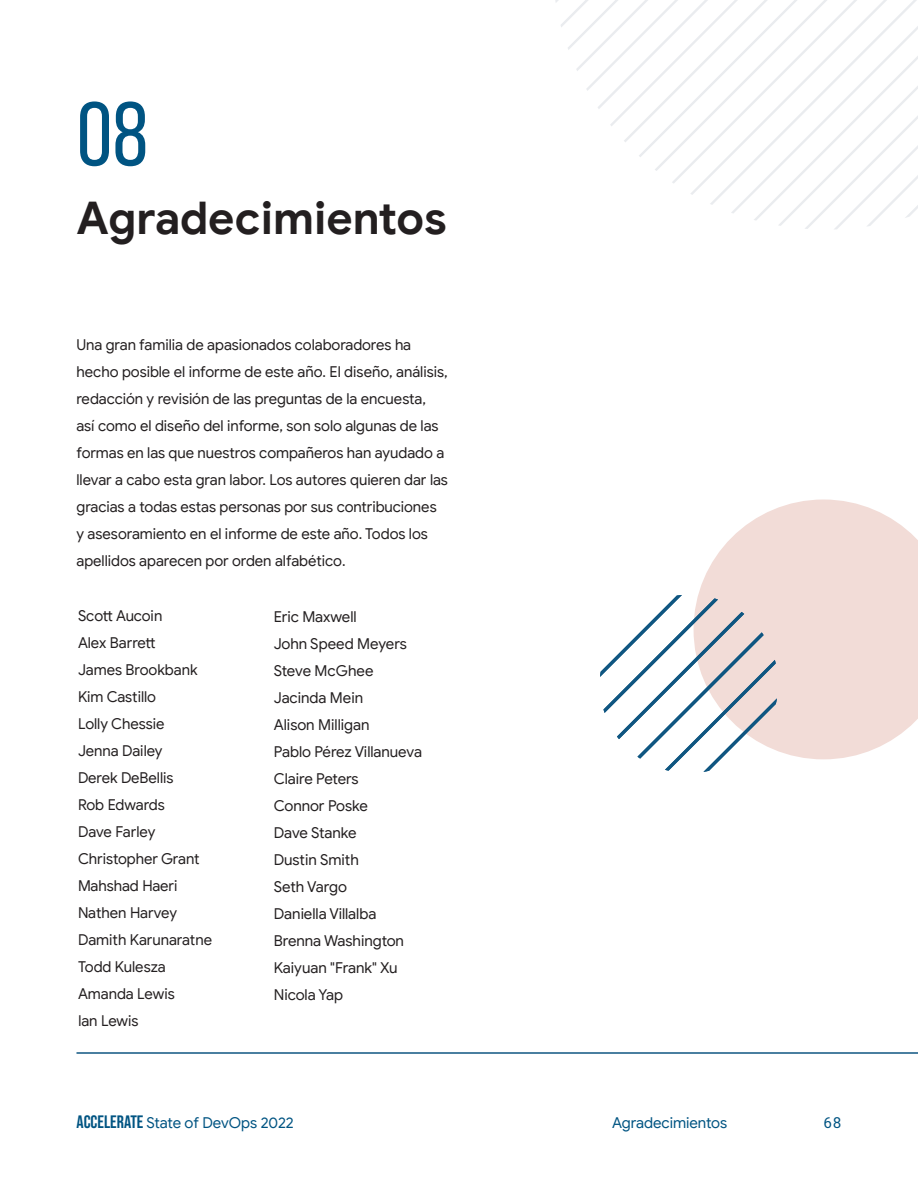
<style>
.page{position:relative;width:918px;height:1188px;background:#fff}
.page>*{position:absolute;margin:0;border:0;box-sizing:border-box;transform-origin:0 0}
.t1{font:90px "Bebas Neue Pro";color:#005482}
.t2{font:700 45px "Google Sans";letter-spacing:-.005em;color:#231f20}
.t3{font:15px/27px "Google Sans";letter-spacing:-.005em;color:#231f20}
.t4{font:15px "Google Sans";letter-spacing:-.005em;color:#005482}
.t5{font:15px "Roboto Mono";color:#005482}
.s1{font-family:"Bebas Neue";font-size:18px}
</style>
<div class="page">
<svg style="left:555px;top:0;width:363px;height:229px"></svg>
<hr style="left:76px;top:1052px;width:842px;height:2px;background:#0f5681">
<svg style="left:698px;top:500px;width:220px;height:259px;background:#f3e0dc"></svg>
<svg style="left:600px;top:595px;width:177px;height:177px"></svg>
<p class="t1" style="left:76px;top:83px;width:73px">08</p>
<p class="t2" style="left:76px;top:191px;width:372px">Agradecimientos</p>
<p class="t3" style="left:76px;top:331px;width:373px">Una gran familia de apasionados colaboradores ha hecho posible el informe de este año. El diseño, análisis, redacción y revisión de las preguntas de la encuesta, así como el diseño del informe, son solo algunas de las formas en las que nuestros compañeros han ayudado a llevar a cabo esta gran labor. Los autores quieren dar las gracias a todas estas personas por sus contribuciones y asesoramiento en el informe de este año. Todos los apellidos aparecen por orden alfabético.</p>
<p class="t3" style="left:78px;top:603px;width:86px">Scott Aucoin</p>
<p class="t3" style="left:78px;top:630px;width:79px">Alex Barrett</p>
<p class="t3" style="left:78px;top:657px;width:121px">James Brookbank</p>
<p class="t3" style="left:78px;top:684px;width:80px">Kim Castillo</p>
<p class="t3" style="left:78px;top:711px;width:88px">Lolly Chessie</p>
<p class="t3" style="left:78px;top:738px;width:86px">Jenna Dailey</p>
<p class="t3" style="left:78px;top:765px;width:97px">Derek DeBellis</p>
<p class="t3" style="left:78px;top:792px;width:88px">Rob Edwards</p>
<p class="t3" style="left:78px;top:819px;width:79px">Dave Farley</p>
<p class="t3" style="left:78px;top:846px;width:123px">Christopher Grant</p>
<p class="t3" style="left:78px;top:873px;width:101px">Mahshad Haeri</p>
<p class="t3" style="left:78px;top:900px;width:101px">Nathen Harvey</p>
<p class="t3" style="left:78px;top:927px;width:136px">Damith Karunaratne</p>
<p class="t3" style="left:78px;top:954px;width:89px">Todd Kulesza</p>
<p class="t3" style="left:78px;top:981px;width:98px">Amanda Lewis</p>
<p class="t3" style="left:78px;top:1008px;width:62px">Ian Lewis</p>
<p class="t3" style="left:274px;top:603px;width:84px">Eric Maxwell</p>
<p class="t3" style="left:274px;top:630px;width:135px">John Speed Meyers</p>
<p class="t3" style="left:274px;top:657px;width:101px">Steve McGhee</p>
<p class="t3" style="left:274px;top:684px;width:91px">Jacinda Mein</p>
<p class="t3" style="left:274px;top:711px;width:97px">Alison Milligan</p>
<p class="t3" style="left:274px;top:738px;width:150px">Pablo Pérez Villanueva</p>
<p class="t3" style="left:274px;top:765px;width:86px">Claire Peters</p>
<p class="t3" style="left:274px;top:792px;width:96px">Connor Poske</p>
<p class="t3" style="left:274px;top:819px;width:84px">Dave Stanke</p>
<p class="t3" style="left:274px;top:846px;width:87px">Dustin Smith</p>
<p class="t3" style="left:274px;top:873px;width:75px">Seth Vargo</p>
<p class="t3" style="left:274px;top:900px;width:104px">Daniella Villalba</p>
<p class="t3" style="left:274px;top:927px;width:132px">Brenna Washington</p>
<p class="t3" style="left:274px;top:954px;width:125px">Kaiyuan "Frank" Xu</p>
<p class="t3" style="left:274px;top:981px;width:71px">Nicola Yap</p>
<p class="t4" style="left:76px;top:1113px;width:219px"><span class="s1">ACCELERATE</span> State of DevOps 2022</p>
<p class="t4" style="left:612px;top:1113px;width:117px">Agradecimientos</p>
<p class="t5" style="left:824px;top:1112px;width:19px">68</p>
</div>
